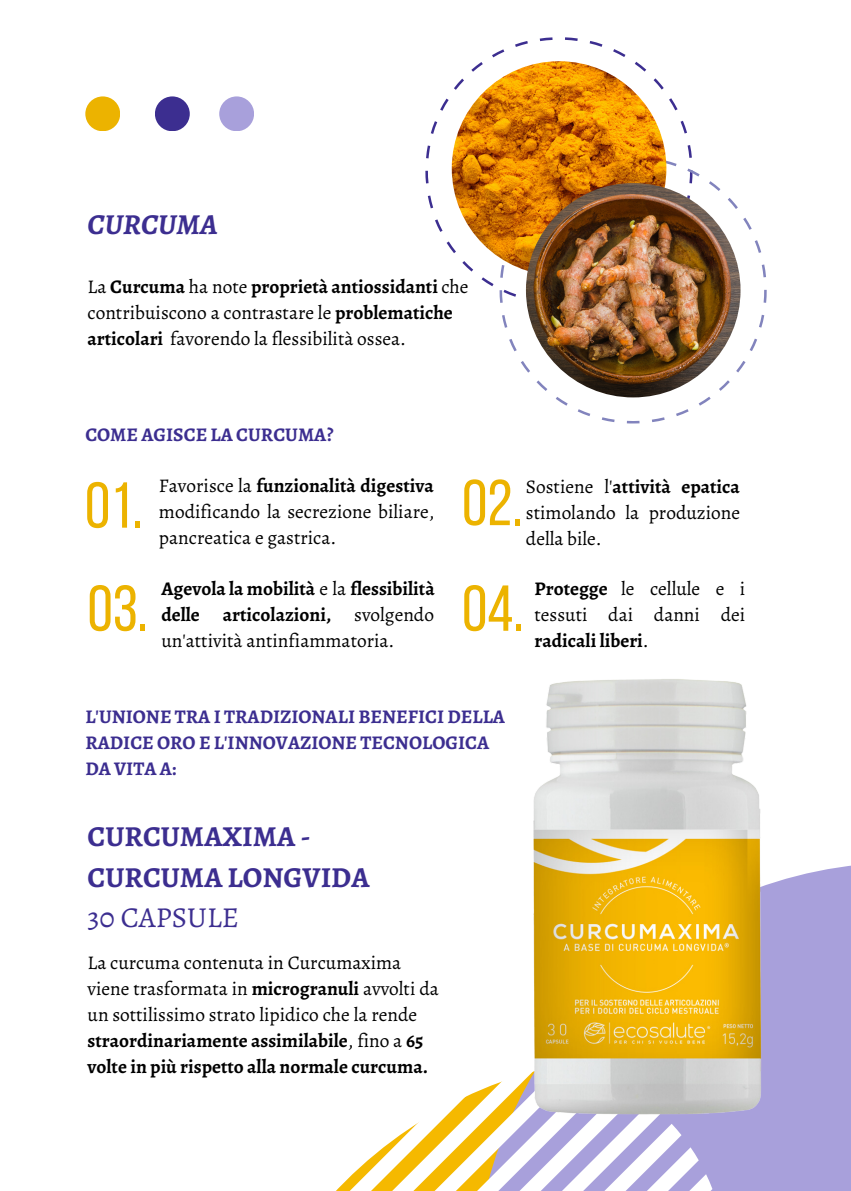
<style>
.page{position:relative;width:851px;height:1191px;background:#fff}
.page>*{position:absolute;margin:0;border:0;box-sizing:border-box;transform-origin:0 0}
.t1{font:64.8px "Bebas Neue";color:#ecb300}
.t2{font:700 29px/40.4px "Alegreya";color:#3c2e90}
.t3{font:29px "Alegreya";color:#3c2e90}
.t4{font:italic 700 29px "Alegreya";color:#3c2e90}
.t5{font:19.4px/26.2px "Alegreya";color:#000;text-align:justify}
.t6{font:700 19.4px/26.2px "Alegreya";color:#3c2e90}
.t7{font:700 19.4px/26.2px "Alegreya";color:#000;text-align:justify}
.s1{font-weight:700}
.s2{font-weight:400}
</style>
<div class="page">
<div style="left:473px;top:862px;width:377px;height:328px;background:#a8a0db"></div>
<svg style="left:337px;top:1133px;width:375px;height:57px"></svg>
<svg style="left:425px;top:37px;width:267px;height:172px"></svg>
<svg style="left:499px;top:157px;width:267px;height:266px"></svg>
<svg style="left:432px;top:45px;width:254px;height:253px"></svg>
<img style="left:451px;top:61px;width:215px;height:215px;border-radius:50%">
<img style="left:525px;top:183px;width:215px;height:214px;border-radius:50%">
<div style="left:155px;top:96px;width:35px;height:35px;background:#3c2e90;border-radius:50%"></div>
<div style="left:219px;top:96px;width:35px;height:35px;background:#a8a0db;border-radius:50%"></div>
<div style="left:85px;top:96px;width:35px;height:35px;background:#ecb300;border-radius:50%"></div>
<img style="left:402px;top:679px;width:448px;height:461px">
<p class="t4" style="left:87px;top:204px;width:131px">CURCUMA</p>
<p class="t5" style="left:87px;top:273px;width:382px;text-align:left">La <span class="s1">Curcuma</span> ha note <span class="s1">proprietà antiossidanti</span> che contribuiscono a contrastare le <span class="s1">problematiche articolari</span> favorendo la flessibilità ossea.</p>
<p class="t6" style="left:85px;top:421px;width:249px">COME AGISCE LA CURCUMA?</p>
<p class="t1" style="left:85px;top:479px;width:59px">01.</p>
<p class="t5" style="left:159px;top:472px;width:277px">Favorisce la <span class="s1">funzionalità digestiva </span>modificando la secrezione biliare, pancreatica e gastrica.</p>
<p class="t1" style="left:462px;top:477px;width:62px">02.</p>
<p class="t5" style="left:525px;top:473px;width:215px">Sostiene l'<span class="s1">attività epatica </span>stimolando la produzione della bile.</p>
<p class="t1" style="left:87px;top:582px;width:62px">03.</p>
<p class="t7" style="left:161px;top:575px;width:274px">Agevola la mobilità <span class="s2">e la</span> flessibilità delle articolazioni, <span class="s2">svolgendo un'attività antinfiammatoria.</span></p>
<p class="t1" style="left:462px;top:582px;width:63px">04.</p>
<p class="t5" style="left:534px;top:575px;width:212px"><span class="s1">Protegge</span> le cellule e i tessuti dai danni dei <span class="s1">radicali liberi</span>.</p>
<p class="t6" style="left:85px;top:703px;width:421px">L'UNIONE TRA I TRADIZIONALI BENEFICI DELLA<br>RADICE ORO E L'INNOVAZIONE TECNOLOGICA<br>DA VITA A:</p>
<p class="t2" style="left:87px;top:816px;width:283px">CURCUMAXIMA -<br>CURCUMA LONGVIDA</p>
<p class="t3" style="left:87px;top:898px;width:153px">30 CAPSULE</p>
<p class="t5" style="left:87px;top:949px;width:352px;text-align:left">La curcuma contenuta in Curcumaxima viene trasformata in <span class="s1">microgranuli</span> avvolti da un sottilissimo strato lipidico che la rende <span class="s1">straordinariamente assimilabile</span>, fino a <span class="s1">65 volte in più rispetto alla normale curcuma.</span></p>
</div>
